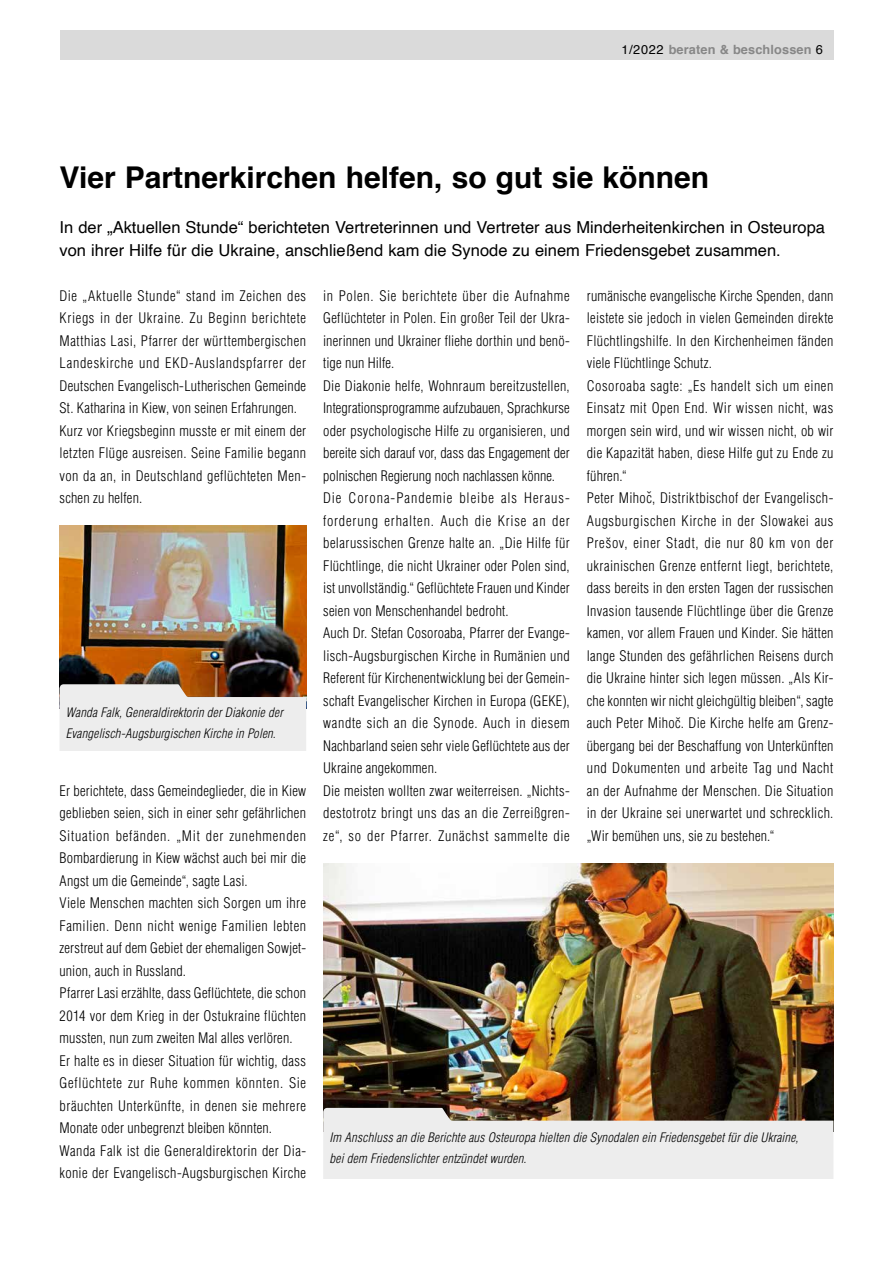
<style>
.page{position:relative;width:893px;height:1263px;background:#fff}
.page>*{position:absolute;margin:0;border:0;box-sizing:border-box;transform-origin:0 0}
.t1{font:700 30px "Helvetica";color:#000}
.t2{font:16.5px/22.5px "Helvetica";color:#000}
.t3{font:300 condensed 14.25px/22.5px "Helvetica LT Std";letter-spacing:.02em;color:#000}
.t4{font:italic 300 condensed 12.75px/21px "Helvetica LT Std";letter-spacing:.015em;color:#000}
.t5{font:700 12.75px "Helvetica";letter-spacing:.01em;color:#878787}
.s1{font-weight:400;color:#000}
</style>
<div class="page">
<div style="left:60px;top:30px;width:773px;height:30px;background:#dadada"></div>
<img style="left:323px;top:863px;width:510px;height:245px">
<svg style="left:323px;top:1108px;width:510px;height:70px;background:#d8d5d2"></svg>
<img style="left:60px;top:526px;width:246px;height:158px">
<svg style="left:60px;top:684px;width:246px;height:67px;background:#ded9d6"></svg>
<p class="t5" style="left:621px;top:39px;width:203px"><span class="s1">1/2022</span> beraten &amp; beschlossen <span class="s1">6</span></p>
<h1 class="t1" style="left:60px;top:153px;width:651px">Vier Partnerkirchen helfen, so gut sie können</h1>
<p class="t2" style="left:60px;top:217px;width:767px">In der „Aktuellen Stunde“ berichteten Vertreterinnen und Vertreter aus Minderheitenkirchen in Osteuropa von ihrer Hilfe für die Ukraine, anschließend kam die Synode zu einem Friedensgebet zusammen.</p>
<p class="t3" style="left:323px;top:284px;width:248px">in Polen. Sie berichtete über die Aufnahme Geflüchteter in Polen. Ein großer Teil der Ukra&shy;inerinnen und Ukrainer fliehe dorthin und benö&shy;tige nun Hilfe.<br>Die Diakonie helfe, Wohnraum bereitzustellen, Integrationsprogramme aufzubauen, Sprachkurse oder psychologische Hilfe zu organisieren, und bereite sich darauf vor, dass das Engagement der polnischen Regierung noch nachlassen könne.<br>Die Corona-Pandemie bleibe als Heraus&shy;forderung erhalten. Auch die Krise an der belarussischen Grenze halte an. „Die Hilfe für Flüchtlinge, die nicht Ukrainer oder Polen sind, ist unvollständig.“ Geflüchtete Frauen und Kinder seien von Menschenhandel bedroht.<br>Auch Dr. Stefan Cosoroaba, Pfarrer der Evange&shy;lisch-Augsburgischen Kirche in Rumänien und Referent für Kirchenentwicklung bei der Gemein&shy;schaft Evangelischer Kirchen in Europa (GEKE), wandte sich an die Synode. Auch in diesem Nachbarland seien sehr viele Geflüchtete aus der Ukraine angekommen.<br>Die meisten wollten zwar weiterreisen. „Nichts&shy;destotrotz bringt uns das an die Zerreißgren&shy;ze“, so der Pfarrer. Zunächst sammelte die</p>
<p class="t3" style="left:587px;top:284px;width:248px">rumänische evangelische Kirche Spenden, dann leistete sie jedoch in vielen Gemeinden direkte Flüchtlingshilfe. In den Kirchenheimen fänden viele Flüchtlinge Schutz.<br>Cosoroaba sagte: „Es handelt sich um einen Einsatz mit Open End. Wir wissen nicht, was morgen sein wird, und wir wissen nicht, ob wir die Kapazität haben, diese Hilfe gut zu Ende zu führen.“<br>Peter Mihocˇ, Distriktbischof der Evangelisch-Augsburgischen Kirche in der Slowakei aus Prešov, einer Stadt, die nur 80 km von der ukrainischen Grenze entfernt liegt, berichtete, dass bereits in den ersten Tagen der russischen Invasion tausende Flüchtlinge über die Grenze kamen, vor allem Frauen und Kinder. Sie hätten lange Stunden des gefährlichen Reisens durch die Ukraine hinter sich legen müssen. „Als Kir&shy;che konnten wir nicht gleichgültig bleiben“, sagte auch Peter Mihocˇ. Die Kirche helfe am Grenz&shy;übergang bei der Beschaffung von Unterkünften und Dokumenten und arbeite Tag und Nacht an der Aufnahme der Menschen. Die Situation in der Ukraine sei unerwartet und schrecklich. „Wir bemühen uns, sie zu bestehen.“</p>
<p class="t3" style="left:60px;top:284px;width:248px">Die „Aktuelle Stunde“ stand im Zeichen des Kriegs in der Ukraine. Zu Beginn berichtete Matthias Lasi, Pfarrer der württembergischen Landeskirche und EKD-Auslandspfarrer der Deutschen Evangelisch-Lutherischen Gemeinde St. Katharina in Kiew, von seinen Erfahrungen.<br>Kurz vor Kriegsbeginn musste er mit einem der letzten Flüge ausreisen. Seine Familie begann von da an, in Deutschland geflüchteten Men&shy;schen zu helfen.</p>
<p class="t4" style="left:66px;top:702px;width:218px">Wanda Falk, Generaldirektorin der Diakonie der<br>Evangelisch-Augsburgischen Kirche in Polen.</p>
<p class="t3" style="left:60px;top:779px;width:248px">Er berichtete, dass Gemeindeglieder, die in Kiew geblieben seien, sich in einer sehr gefährlichen Situation befänden. „Mit der zunehmenden Bombardierung in Kiew wächst auch bei mir die Angst um die Gemeinde“, sagte Lasi.<br>Viele Menschen machten sich Sorgen um ihre Familien. Denn nicht wenige Familien lebten zerstreut auf dem Gebiet der ehemaligen Sowjet&shy;union, auch in Russland.<br>Pfarrer Lasi erzählte, dass Geflüchtete, die schon 2014 vor dem Krieg in der Ostukraine flüchten mussten, nun zum zweiten Mal alles verlören.<br>Er halte es in dieser Situation für wichtig, dass Geflüchtete zur Ruhe kommen könnten. Sie bräuchten Unterkünfte, in denen sie mehrere Monate oder unbegrenzt bleiben könnten.<br>Wanda Falk ist die Generaldirektorin der Dia&shy;konie der Evangelisch-Augsburgischen Kirche</p>
<p class="t4" style="left:330px;top:1127px;width:470px">Im Anschluss an die Berichte aus Osteuropa hielten die Synodalen ein Friedensgebet für die Ukraine, bei dem Friedenslichter entzündet wurden.</p>
</div>
